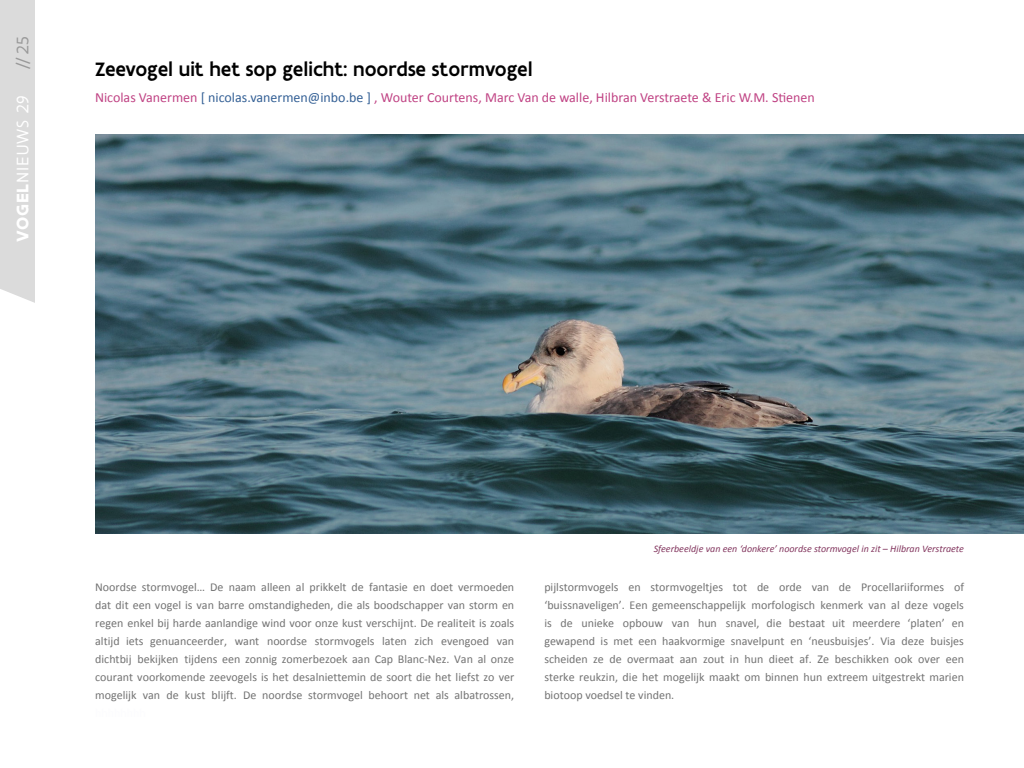
<style>
.page{position:relative;width:1024px;height:768px;background:#fff}
.page>*{position:absolute;margin:0;border:0;box-sizing:border-box;transform-origin:0 0}
.TITEL_ARTIKEL{font:500 20.8px "Flanders Art Sans";color:#000}
.t1{font:18px "Flanders Art Sans";letter-spacing:.05em;color:#fff}
.t2{font:18px "Flanders Art Sans";color:#999}
.auteur{font:14px "Calibri";color:#c04384}
.intro{font:12px/18px "Calibri";color:#737373;text-align:justify}
.ondertekst{font:italic 10px "Calibri";color:#843860}
.s1{font-weight:700}
.s2{color:#356196}
</style>
<div class="page">
<div style="left:0;top:0;width:35px;height:303px;background:#dbdbdb"></div>
<img style="left:95px;top:135px;width:929px;height:399px">
<h2 class="t2" style="left:12px;top:70px;width:35px;rotate:-90deg">// 25</h2>
<h2 class="t1" style="left:12px;top:242px;width:149px;rotate:-90deg"><span class="s1">VOGEL</span>NIEUWS 29</h2>
<p class="TITEL_ARTIKEL" style="left:95px;top:56px;width:439px">Zeevogel uit het sop gelicht: noordse stormvogel</p>
<p class="auteur" style="left:95px;top:88px;width:721px">Nicolas Vanermen <span class="s2">[ nicolas.vanermen@inbo.be ]</span> , Wouter Courtens, Marc Van de walle, Hilbran Verstraete &amp; Eric W.M. Stienen</p>
<p class="ondertekst" style="left:654px;top:541px;width:312px">Sfeerbeeldje van een ‘donkere’ noordse stormvogel in zit – Hilbran Verstraete</p>
<p class="intro" style="left:95px;top:578px;width:421px">Noordse stormvogel… De naam alleen al prikkelt de fantasie en doet vermoeden dat dit een vogel is van barre omstandigheden, die als boodschapper van storm en regen enkel bij harde aanlandige wind voor onze kust verschijnt. De realiteit is zoals altijd iets genuanceerder, want noordse stormvogels laten zich evengoed van dichtbij bekijken tijdens een zonnig zomerbezoek aan Cap Blanc-Nez. Van al onze courant voorkomende zeevogels is het desalniettemin de soort die het liefst zo ver mogelijk van de kust blijft. De noordse stormvogel behoort net als albatrossen,</p>
<p class="intro" style="left:544px;top:578px;width:421px">pijlstormvogels en stormvogeltjes tot de orde van de Procellariiformes of ‘buissnaveligen’. Een gemeenschappelijk morfologisch kenmerk van al deze vogels is de unieke opbouw van hun snavel, die bestaat uit meerdere ‘platen’ en gewapend is met een haakvormige snavelpunt en ‘neusbuisjes’. Via deze buisjes scheiden ze de overmaat aan zout in hun dieet af. Ze beschikken ook over een sterke reukzin, die het mogelijk maakt om binnen hun extreem uitgestrekt marien biotoop voedsel te vinden.</p>
</div>
